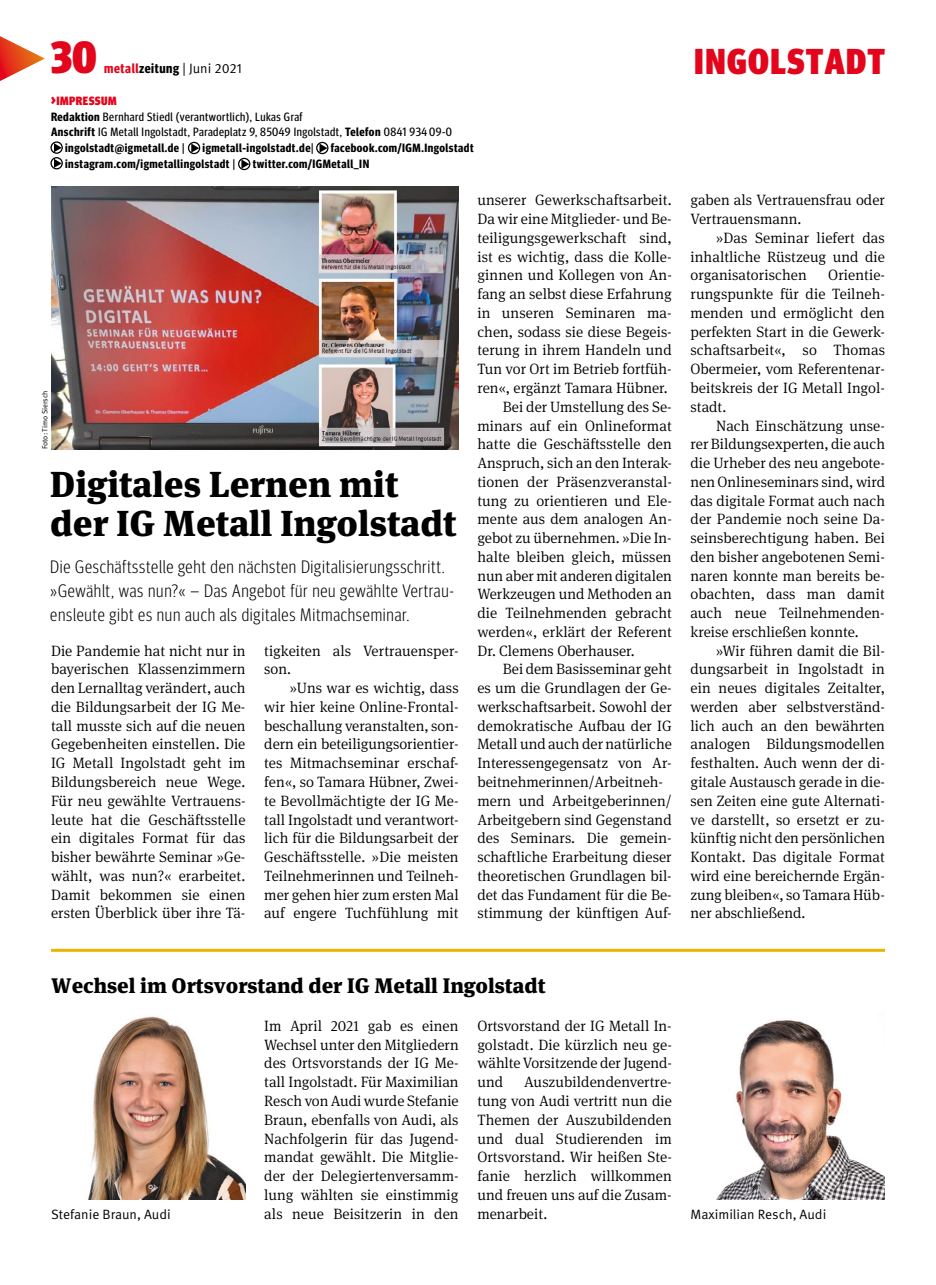
<style>
.page{position:relative;width:936px;height:1285px;background:#fff}
.page>*{position:absolute;margin:0;border:0;box-sizing:border-box;transform-origin:0 0}
.t1{font:900 condensed 45px "Meta Head IGMT";color:#e3051b}
.t2{font:900 36px/39px "Meta Serif IGMT";color:#000}
.t3{font:900 condensed 36px "Meta Head IGMT";letter-spacing:.04em;color:#e3051b}
.t4{font:900 21px "Meta Serif IGMT";color:#000}
.t5{font:300 condensed 18px/24px "Meta Head IGMT";letter-spacing:.04em;color:#000}
.t6{font:300 15px/18.8px "Meta Serif IGMT";color:#000;text-align:justify}
.t7{font:13.5px "Meta IGMT";color:#000}
.t8{font:700 12px "Meta Headline Cond OT";letter-spacing:.04em;color:#000}
.t9{font:12px "Meta Headline Cond OT";letter-spacing:.04em;color:#000}
.t10{font:900 condensed 12px "Meta Head IGMT";letter-spacing:.04em;color:#e3051b}
.t11{font:7.5px "Meta IGMT";color:#000}
.s1{font-family:"Meta Headline Cond OT";font-weight:700;color:#e3051b}
.s2{font-family:"Meta Headline Cond OT";font-weight:700}
.s3{font-size:13.5px}
.s4{font-weight:700}
.s5{font-weight:400}
</style>
<div class="page">
<hr style="left:51px;top:948px;width:833px;height:3px;background:#eab500">
<img style="left:88px;top:1016px;width:157px;height:183px">
<svg style="left:0;top:36px;width:45px;height:45px"></svg>
<img style="left:51px;top:186px;width:407px;height:263px">
<img style="left:716px;top:1020px;width:168px;height:179px">
<div style="left:50px;top:141px;width:13px;height:13px;border:1px solid #000;border-radius:50%"></div>
<svg style="left:54px;top:143px;width:8px;height:9px"></svg>
<div style="left:188px;top:142px;width:12px;height:12px;border:1px solid #000;border-radius:50%"></div>
<svg style="left:191px;top:143px;width:8px;height:10px"></svg>
<div style="left:316px;top:142px;width:12px;height:12px;border:1px solid #000;border-radius:50%"></div>
<svg style="left:319px;top:143px;width:8px;height:10px"></svg>
<div style="left:50px;top:157px;width:13px;height:12px;border:1px solid #000;border-radius:50%"></div>
<svg style="left:54px;top:159px;width:8px;height:9px"></svg>
<div style="left:238px;top:158px;width:12px;height:12px;border:1px solid #000;border-radius:50%"></div>
<svg style="left:241px;top:159px;width:8px;height:10px"></svg>
<h1 class="t1" style="left:51px;top:21px;width:47px">30</h1>
<p class="t7" style="left:104px;top:58px;width:139px"><span class="s1">metall</span><span class="s2">zeitung</span> | Juni 2021</p>
<p class="t10" style="left:51px;top:91px;width:67px"><span class="s3">&gt;</span>IMPRESSUM</p>
<p class="t9" style="left:51px;top:109px;width:253px"><span class="s4">Redaktion</span> Bernhard Stiedl (verantwortlich), Lukas Graf</p>
<p class="t9" style="left:51px;top:125px;width:402px"><span class="s4">Anschrift</span> IG Metall Ingolstadt, Paradeplatz 9, 85049 Ingolstadt, <span class="s4">Telefon</span> 0841 934 09-0</p>
<p class="t8" style="left:65px;top:141px;width:121px">ingolstadt@igmetall.de <span class="s5">|</span></p>
<p class="t8" style="left:203px;top:141px;width:112px">igmetall-ingolstadt.de<span class="s5">|</span></p>
<p class="t8" style="left:331px;top:141px;width:144px">facebook.com/IGM.Ingolstadt</p>
<p class="t8" style="left:65px;top:156px;width:171px">instagram.com/igmetallingolstadt <span class="s5">|</span></p>
<p class="t8" style="left:253px;top:156px;width:118px">twitter.com/IGMetall_IN</p>
<p class="t11" style="left:39px;top:449px;width:60px;rotate:-90deg">Foto: Timo Siersch</p>
<h2 class="t2" style="left:50px;top:461px;width:408px">Digitales Lernen mit der IG Metall Ingolstadt</h2>
<p class="t5" style="left:50px;top:553px;width:405px">Die Geschäftsstelle geht den nächsten Digitalisierungsschritt. »Gewählt, was nun?« – Das Angebot für neu gewählte Vertrau&shy;ensleute gibt es nun auch als digitales Mitmachseminar.</p>
<p class="t6" style="left:51px;top:640px;width:196px">Die Pandemie hat nicht nur in bayerischen Klassenzimmern den Lernalltag verändert, auch die Bildungsarbeit der IG Me&shy;tall musste sich auf die neuen Gegebenheiten einstellen. Die IG Metall Ingolstadt geht im Bildungsbereich neue Wege.<br>Für neu gewählte Vertrauens&shy;leute hat die Geschäftsstelle ein digitales Format für das bisher bewährte Seminar »Ge&shy;wählt, was nun?« erarbeitet.<br>Damit bekommen sie einen ersten Überblick über ihre Tä-</p>
<p class="t6" style="left:264px;top:640px;width:196px">tigkeiten als Vertrauensper&shy;son.</p>
<p class="t6" style="left:264px;top:677px;width:196px;text-indent:26px">»Uns war es wichtig, dass wir hier keine Online-Frontal&shy;beschallung veranstalten, son&shy;dern ein beteiligungsorientier&shy;tes Mitmachseminar erschaf&shy;fen«, so Tamara Hübner, Zwei&shy;te Bevollmächtigte der IG Me&shy;tall Ingolstadt und verantwort&shy;lich für die Bildungsarbeit der Geschäftsstelle. »Die meisten Teilnehmerinnen und Teilneh&shy;mer gehen hier zum ersten Mal auf engere Tuchfühlung mit</p>
<p class="t6" style="left:477px;top:190px;width:196px">unserer Gewerkschaftsarbeit.</p>
<p class="t6" style="left:477px;top:209px;width:196px">Da wir eine Mitglieder- und Be-</p>
<p class="t6" style="left:477px;top:227px;width:196px">teiligungsgewerkschaft sind,</p>
<p class="t6" style="left:477px;top:246px;width:196px">ist es wichtig, dass die Kolle-</p>
<p class="t6" style="left:477px;top:265px;width:196px">ginnen und Kollegen von An-</p>
<p class="t6" style="left:477px;top:284px;width:196px">fang an selbst diese Erfahrung</p>
<p class="t6" style="left:477px;top:302px;width:196px">in unseren Seminaren ma-</p>
<p class="t6" style="left:477px;top:321px;width:196px">chen, sodass sie diese Begeis-</p>
<p class="t6" style="left:477px;top:340px;width:196px">terung in ihrem Handeln und</p>
<p class="t6" style="left:477px;top:359px;width:196px">Tun vor Ort im Betrieb fortfüh-</p>
<p class="t6" style="left:477px;top:377px;width:192px">ren«, ergänzt Tamara Hübner.</p>
<p class="t6" style="left:503px;top:396px;width:170px">Bei der Umstellung des Se-</p>
<p class="t6" style="left:477px;top:415px;width:196px">minars auf ein Onlineformat</p>
<p class="t6" style="left:477px;top:434px;width:196px">hatte die Geschäftsstelle den</p>
<p class="t6" style="left:477px;top:452px;width:196px">Anspruch, sich an den Interak-</p>
<p class="t6" style="left:477px;top:471px;width:196px">tionen der Präsenzveranstal-</p>
<p class="t6" style="left:477px;top:490px;width:196px">tung zu orientieren und Ele-</p>
<p class="t6" style="left:477px;top:509px;width:196px">mente aus dem analogen An-</p>
<p class="t6" style="left:477px;top:527px;width:196px">gebot zu übernehmen. »Die In-</p>
<p class="t6" style="left:477px;top:546px;width:196px">halte bleiben gleich, müssen</p>
<p class="t6" style="left:477px;top:565px;width:196px">nun aber mit anderen digitalen</p>
<p class="t6" style="left:477px;top:584px;width:196px">Werkzeugen und Methoden an</p>
<p class="t6" style="left:477px;top:602px;width:196px">die Teilnehmenden gebracht</p>
<p class="t6" style="left:477px;top:621px;width:196px">werden«, erklärt der Referent</p>
<p class="t6" style="left:477px;top:640px;width:159px">Dr. Clemens Oberhauser.</p>
<p class="t6" style="left:503px;top:659px;width:170px">Bei dem Basisseminar geht</p>
<p class="t6" style="left:477px;top:677px;width:196px">es um die Grundlagen der Ge-</p>
<p class="t6" style="left:477px;top:696px;width:196px">werkschaftsarbeit. Sowohl der</p>
<p class="t6" style="left:477px;top:715px;width:196px">demokratische Aufbau der IG</p>
<p class="t6" style="left:477px;top:734px;width:196px">Metall und auch der natürliche</p>
<p class="t6" style="left:477px;top:752px;width:196px">Interessengegensatz von Ar-</p>
<p class="t6" style="left:477px;top:771px;width:187px">beitnehmerinnen/Arbeitneh-</p>
<p class="t6" style="left:477px;top:790px;width:196px">mern und Arbeitgeberinnen/</p>
<p class="t6" style="left:477px;top:809px;width:196px">Arbeitgebern sind Gegenstand</p>
<p class="t6" style="left:477px;top:827px;width:196px">des Seminars. Die gemein-</p>
<p class="t6" style="left:477px;top:846px;width:196px">schaftliche Erarbeitung dieser</p>
<p class="t6" style="left:477px;top:865px;width:196px">theoretischen Grundlagen bil-</p>
<p class="t6" style="left:477px;top:884px;width:196px">det das Fundament für die Be-</p>
<p class="t6" style="left:477px;top:902px;width:196px">stimmung der künftigen Auf-</p>
<h2 class="t3" style="left:694px;top:33px;width:192px">INGOLSTADT</h2>
<p class="t6" style="left:690px;top:190px;width:196px">gaben als Vertrauensfrau oder<br>Vertrauensmann.</p>
<p class="t6" style="left:690px;top:227px;width:196px;text-indent:26px">»Das Seminar liefert das inhaltliche Rüstzeug und die organisatorischen</p>
<p class="t6" style="left:690px;top:265px;width:196px;text-indent:138px">Orientie&shy;rungspunkte für die Teilneh&shy;menden und ermöglicht den perfekten Start in die Gewerk&shy;schaftsarbeit«, so Thomas Obermeier, vom Referentenar&shy;beitskreis der IG Metall Ingol&shy;stadt.</p>
<p class="t6" style="left:690px;top:415px;width:196px;text-indent:26px">Nach Einschätzung unse&shy;rer Bildungsexperten, die auch die Urheber des neu angebote&shy;nen Onlineseminars sind, wird das digitale Format auch nach der Pandemie noch seine Da&shy;seinsberechtigung haben. Bei den bisher angebotenen Semi&shy;naren konnte man bereits be&shy;obachten, dass man damit auch neue Teilnehmenden&shy;kreise erschließen konnte.</p>
<p class="t6" style="left:690px;top:640px;width:196px;text-indent:26px">»Wir führen damit die Bil&shy;dungsarbeit in Ingolstadt in ein neues digitales Zeitalter, werden aber selbstverständ&shy;lich auch an den bewährten analogen Bildungsmodellen festhalten. Auch wenn der di&shy;gitale Austausch gerade in die&shy;sen Zeiten eine gute Alternati&shy;ve darstellt, so ersetzt er zu&shy;künftig nicht den persönlichen Kontakt. Das digitale Format wird eine bereichernde Ergän&shy;zung bleiben«, so Tamara Hüb&shy;ner abschließend.</p>
<h3 class="t4" style="left:51px;top:968px;width:496px">Wechsel im Ortsvorstand der IG Metall Ingolstadt</h3>
<p class="t6" style="left:264px;top:1015px;width:196px">Im April 2021 gab es einen Wechsel unter den Mitgliedern des Ortsvorstands der IG Me&shy;tall Ingolstadt. Für Maximilian Resch von Audi wurde Stefanie Braun, ebenfalls von Audi, als Nachfolgerin für das Jugend&shy;mandat gewählt. Die Mitglie&shy;der der Delegiertenversamm&shy;lung wählten sie einstimmig als neue Beisitzerin in den</p>
<p class="t6" style="left:477px;top:1015px;width:196px">Ortsvorstand der IG Metall In&shy;golstadt. Die kürzlich neu ge&shy;wählte Vorsitzende der Jugend&shy;und</p>
<p class="t6" style="left:477px;top:1071px;width:196px;text-indent:47px">Auszubildendenvertre&shy;tung von Audi vertritt nun die Themen der Auszubildenden und dual Studierenden im Ortsvorstand. Wir heißen Ste&shy;fanie herzlich willkommen und freuen uns auf die Zusam-</p>
<p class="t7" style="left:51px;top:1203px;width:121px">Stefanie Braun, Audi</p>
<p class="t6" style="left:477px;top:1202px;width:71px">menarbeit.</p>
<p class="t7" style="left:690px;top:1203px;width:137px">Maximilian Resch, Audi</p>
</div>
